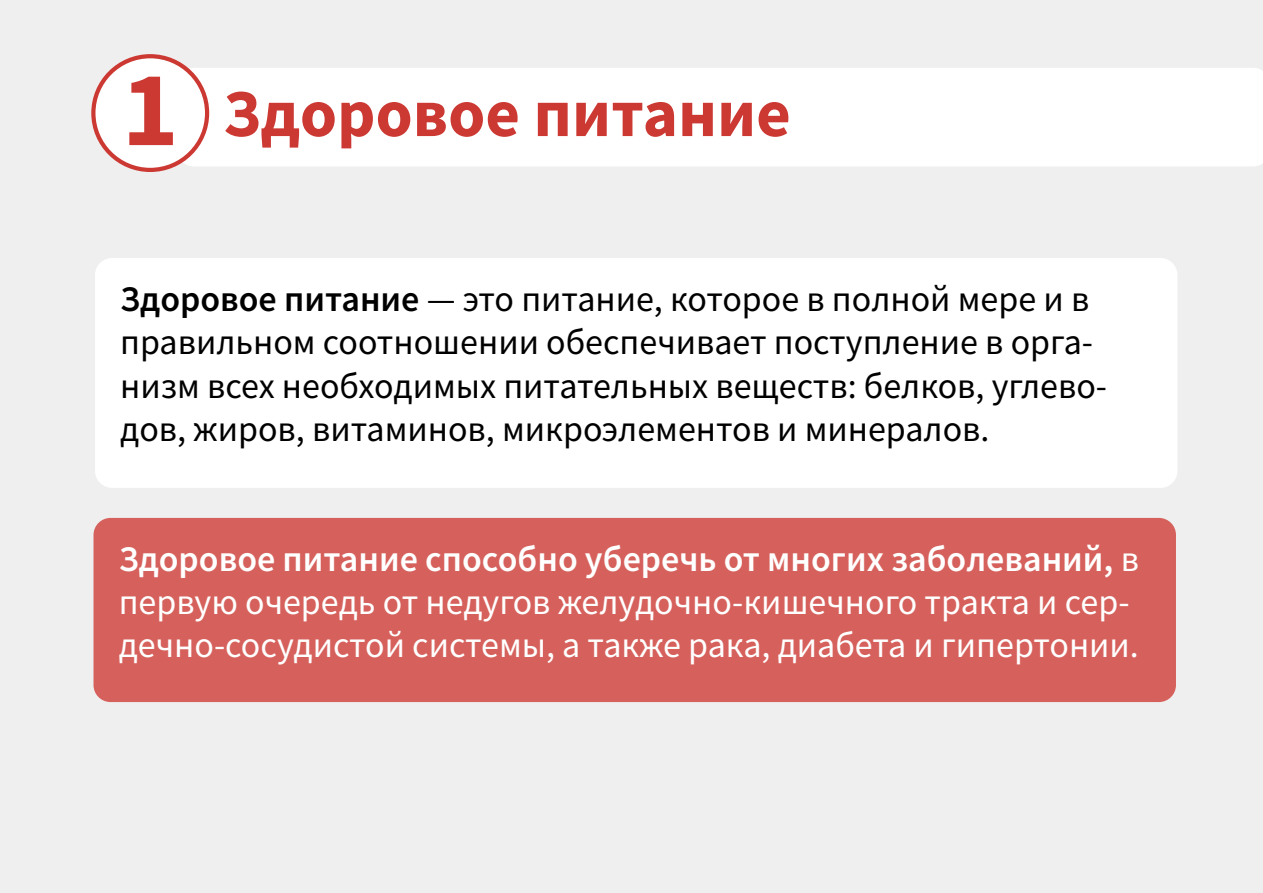
<style>
.page{position:relative;width:1263px;height:893px;background:#efefef}
.page>*{position:absolute;margin:0;border:0;box-sizing:border-box;transform-origin:0 0}
.t1{font:700 67.05px "Source Sans Pro";color:#cc3933}
.t2{font:36px/43.2px "Source Sans Pro";color:#000}
.t3{font:36px/43.2px "Source Sans Pro";color:#fff}
.s1{font-size:107.7px}
.s2{font-weight:600}
</style>
<div class="page">
<div style="left:177px;top:68px;width:1086px;height:98px;background:#fff"></div>
<div style="left:93px;top:56px;width:114px;height:114px;background:#fff;border-radius:50%"></div>
<div style="left:91px;top:54px;width:118px;height:118px;border:4px solid #cc3933;border-radius:50%"></div>
<div style="left:95px;top:258px;width:1082px;height:230px;background:#fff;border-radius:17px"></div>
<div style="left:94px;top:518px;width:1082px;height:184px;background:#d6615c;border-radius:17px"></div>
<h1 class="t1" style="left:122px;top:68px;width:671px"><span class="s1">1</span> Здоровое питание</h1>
<p class="t2" style="left:120px;top:277px;width:988px"><span class="s2">Здоровое питание</span> — это питание, которое в полной мере и в правильном соотношении обеспечивает поступление в орга&shy;низм всех необходимых питательных веществ: белков, углево&shy;дов, жиров, витаминов, микроэлементов и минералов.</p>
<p class="t3" style="left:119px;top:537px;width:1022px"><span class="s2">Здоровое питание способно уберечь от многих заболеваний,</span> в первую очередь от недугов желудочно-кишечного тракта и сер&shy;дечно-сосудистой системы, а также рака, диабета и гипертонии.</p>
</div>
